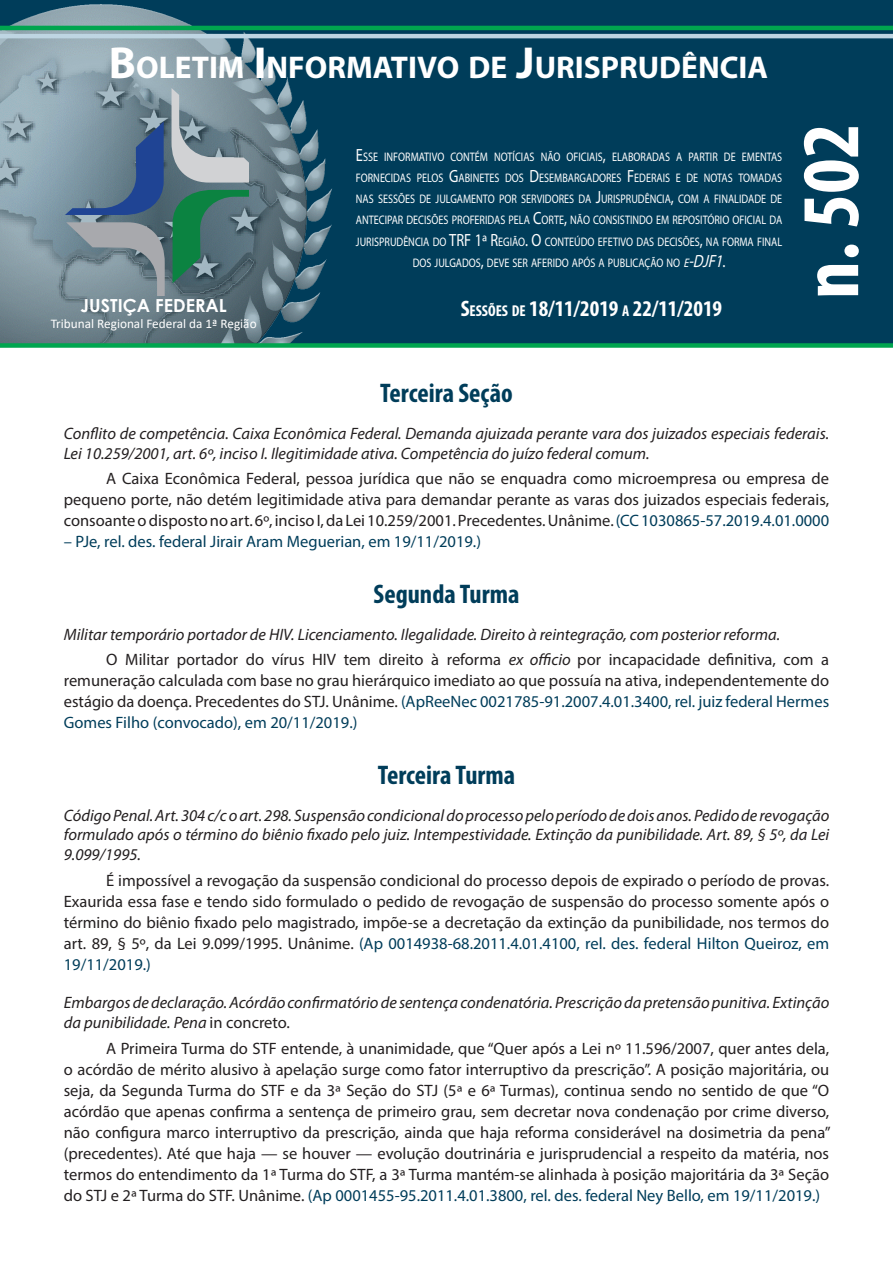
<style>
.page{position:relative;width:893px;height:1263px;background:#fff}
.page>*{position:absolute;margin:0;border:0;box-sizing:border-box;transform-origin:0 0}
.t1{font:700 condensed 82.5px "Myriad Pro";color:#fff}
.t2{font:700 31.5px "Myriad Pro";color:#fff}
.TÍTULO{font:700 condensed 27px "Myriad Pro";color:#003d5a}
.t3{font:700 condensed 22.5px "Myriad Pro";color:#fff}
.t4{font:700 18px "Century Gothic";color:#fff}
.Texto_EMENTA{font:16.5px/21px "Myriad Pro";color:#231f20;text-align:justify}
.Cabeça_EMENTA{font:italic 16.5px/19.8px "Myriad Pro";color:#231f20}
.Texto_EMENTA-2{font:16.5px "Myriad Pro";color:#003d5a}
.t5{font:13.2px "Calibri";color:#fff}
.t6{font:12.45px/21.3px "Myriad Pro";color:#fff;text-align:center;scale:.82 1}
.s1{font-size:45px}
.s2{font-size:17.7px}
.s3{font-style:italic}
.s4{font-style:italic;font-size:17.7px}
.s5{font-size:15.75px}
.s6{color:#003d5a}
.s7{font-style:normal}
</style>
<div class="page">
<div style="left:0;top:0;width:893px;height:343px;background:#003d5a"></div>
<img style="left:0;top:4px;width:406px;height:339px">
<hr style="left:0;top:34px;width:893px;height:4px;background:#bed5e2">
<svg style="left:0;top:343px;width:893px;height:5px;background:#0ea558"></svg>
<hr style="left:0;top:26px;width:893px;height:4px;background:#00a54f">
<svg style="left:65px;top:122px;width:99px;height:93px;background:#5a7696"></svg>
<svg style="left:173px;top:190px;width:76px;height:93px;background:#3d7666"></svg>
<svg style="left:66px;top:222px;width:99px;height:74px;background:#86949c"></svg>
<svg style="left:171px;top:88px;width:78px;height:95px;background:#91a0a7"></svg>
<h2 class="t2" style="left:109px;top:47px;width:661px"><span class="s1">B</span>OLETIM <span class="s1">I</span> NFORMATIVO DE <span class="s1">J</span>URISPRUDÊNCIA</h2>
<p class="t6" style="left:356px;top:146px;width:521px"><span class="s2">E</span>SSE INFORMATIVO CONTÉM NOTÍCIAS NÃO OFICIAIS<span class="s2">,</span> ELABORADAS A PARTIR DE EMENTAS FORNECIDAS PELOS <span class="s2">G</span>ABINETES DOS <span class="s2">D</span>ESEMBARGADORES <span class="s2">F</span> EDERAIS E DE NOTAS TOMADAS NAS SESSÕES DE JULGAMENTO POR SERVIDORES DA <span class="s2">J</span>URISPRUDÊNCIA<span class="s2">,</span> COM A FINALIDADE DE ANTECIPAR DECISÕES PROFERIDAS PELA <span class="s2">C</span>ORTE<span class="s2">,</span> NÃO CONSISTINDO EM REPOSITÓRIO OFICIAL DA JURISPRUDÊNCIA DO <span class="s2">TRF 1ª R</span>EGIÃO<span class="s2">. O</span> CONTEÚDO EFETIVO DAS DECISÕES<span class="s2">,</span> NA FORMA FINAL DOS JULGADOS<span class="s2">,</span> DEVE SER AFERIDO APÓS A PUBLICAÇÃO NO <span class="s3">e</span><span class="s4">-DJF1</span><span class="s2">.</span></p>
<p class="t4" style="left:81px;top:292px;width:148px">JUSTIÇA FEDERAL</p>
<h3 class="t3" style="left:461px;top:294px;width:263px">S<span class="s5">ESSÕES DE</span> 18/11/2019 <span class="s5">A</span> 22/11/2019</h3>
<p class="t5" style="left:51px;top:314px;width:207px">Tribunal Regional Federal da 1ª Região</p>
<h1 class="t1" style="left:779px;top:299px;width:177px;rotate:-90deg">n. 502</h1>
<p class="TÍTULO" style="left:380px;top:376px;width:134px">Terceira Seção</p>
<p class="Cabeça_EMENTA" style="left:64px;top:423px;width:767px">Conflito de competência. Caixa Econômica Federal. Demanda ajuizada perante vara dos juizados especiais federais.<br>Lei 10.259/2001, art. 6º, inciso I. Ilegitimidade ativa. Competência do juízo federal comum.</p>
<p class="Texto_EMENTA" style="left:64px;top:468px;width:767px;text-indent:43px">A Caixa Econômica Federal, pessoa jurídica que não se enquadra como microempresa ou empresa de pequeno porte, não detém legitimidade ativa para demandar perante as varas dos juizados especiais federais, consoante o disposto no art. 6º, inciso I, da Lei 10.259/2001. Precedentes. Unânime. <span class="s6">(CC 1030865-57.2019.4.01.0000</span></p>
<p class="Texto_EMENTA-2" style="left:64px;top:531px;width:419px">– PJe, rel. des. federal Jirair Aram Meguerian, em 19/11/2019.)</p>
<p class="TÍTULO" style="left:373px;top:577px;width:147px">Segunda Turma</p>
<p class="Cabeça_EMENTA" style="left:64px;top:624px;width:718px">Militar temporário portador de HIV. Licenciamento. Ilegalidade. Direito à reintegração, com posterior reforma.</p>
<p class="Texto_EMENTA" style="left:64px;top:649px;width:767px;text-indent:43px">O Militar portador do vírus HIV tem direito à reforma <span class="s3">ex officio</span> por incapacidade definitiva, com a remuneração calculada com base no grau hierárquico imediato ao que possuía na ativa, independentemente do estágio da doença. Precedentes do STJ. Unânime. <span class="s6">(ApReeNec 0021785-91.2007.4.01.3400, rel. juiz federal Hermes Gomes Filho (convocado), em 20/11/2019.)</span></p>
<p class="TÍTULO" style="left:378px;top:758px;width:139px">Terceira Turma</p>
<p class="Cabeça_EMENTA" style="left:64px;top:805px;width:767px;text-align:justify">Código Penal. Art. 304 c/c o art. 298. Suspensão condicional do processo pelo período de dois anos. Pedido de revogação formulado após o término do biênio fixado pelo juiz. Intempestividade. Extinção da punibilidade. Art. 89, § 5º, da Lei 9.099/1995.</p>
<p class="Texto_EMENTA" style="left:64px;top:869px;width:767px;text-indent:43px">É impossível a revogação da suspensão condicional do processo depois de expirado o período de provas.<br>Exaurida essa fase e tendo sido formulado o pedido de revogação de suspensão do processo somente após o término do biênio fixado pelo magistrado, impõe-se a decretação da extinção da punibilidade, nos termos do art. 89, § 5º, da Lei 9.099/1995. Unânime. <span class="s6">(Ap 0014938-68.2011.4.01.4100, rel. des. federal Hilton Queiroz, em 19/11/2019.)</span></p>
<p class="Cabeça_EMENTA" style="left:64px;top:993px;width:767px">Embargos de declaração. Acórdão confirmatório de sentença condenatória. Prescrição da pretensão punitiva. Extinção da punibilidade. Pena <span class="s7">in concreto.</span></p>
<p class="Texto_EMENTA" style="left:64px;top:1037px;width:768px;text-indent:43px">A Primeira Turma do STF entende, à unanimidade, que “Quer após a Lei nº 11.596/2007, quer antes dela, o acórdão de mérito alusivo à apelação surge como fator interruptivo da prescrição”. A posição majoritária, ou seja, da Segunda Turma do STF e da 3ª Seção do STJ (5ª e 6ª Turmas), continua sendo no sentido de que “O acórdão que apenas confirma a sentença de primeiro grau, sem decretar nova condenação por crime diverso, não configura marco interruptivo da prescrição, ainda que haja reforma considerável na dosimetria da pena” (precedentes). Até que haja — se houver — evolução doutrinária e jurisprudencial a respeito da matéria, nos termos do entendimento da 1ª Turma do STF, a 3ª Turma mantém-se alinhada à posição majoritária da 3ª Seção do STJ e 2ª Turma do STF. Unânime. <span class="s6">(Ap 0001455-95.2011.4.01.3800, rel. des. federal Ney Bello, em 19/11/2019.)</span></p>
</div>
